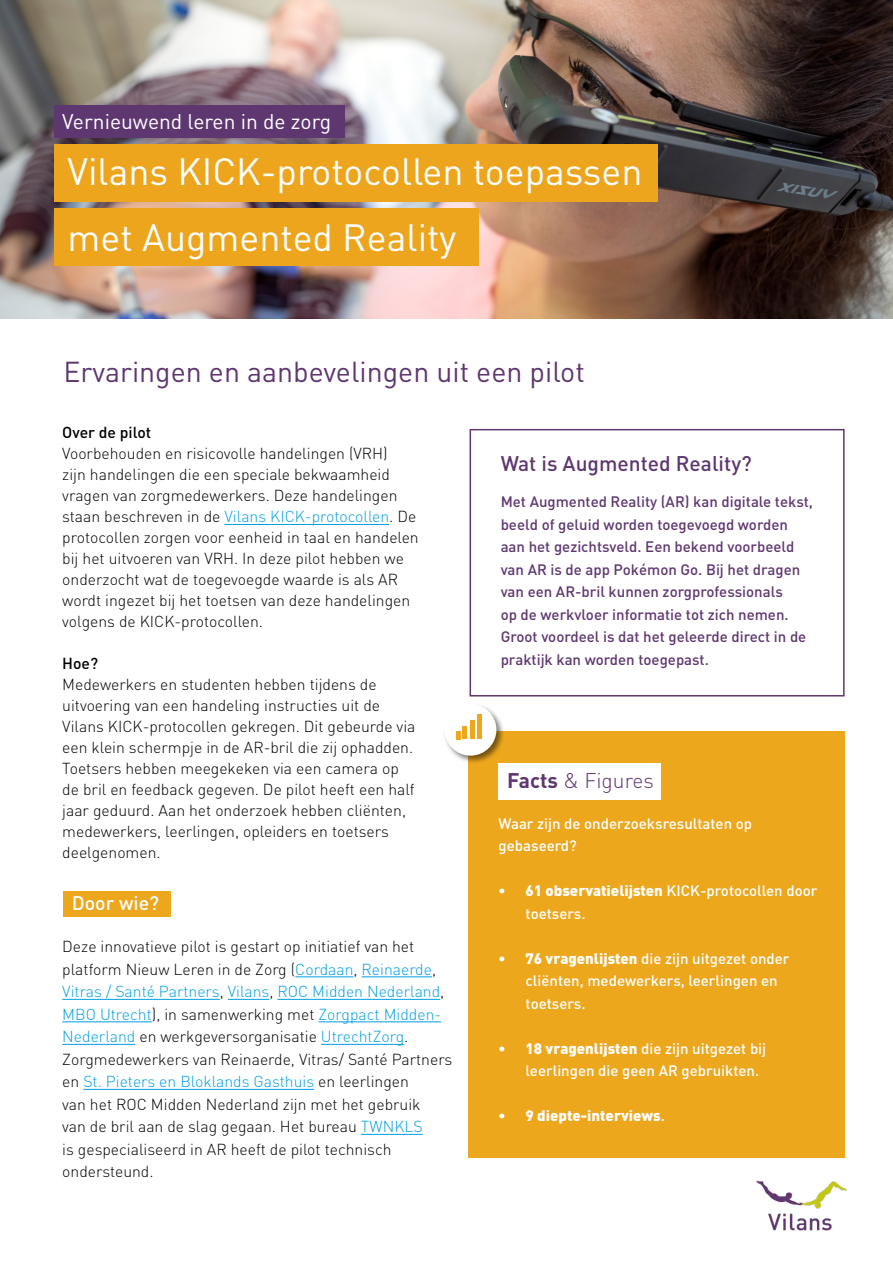
<style>
.page{position:relative;width:893px;height:1263px;background:#fff}
.page>*{position:absolute;margin:0;border:0;box-sizing:border-box;transform-origin:0 0}
.t1{font:37.5px/66px "DIN Pro";color:#fff}
.t2{font:28.5px "DIN Pro";color:#5f3770}
.t3{font:21px "DIN Pro";color:#fff}
.t4{font:500 21px "DIN Pro";color:#5f3770}
.t5{font:300 21px "DIN Pro";color:#5f3770}
.t6{font:500 19.5px "DIN Pro";color:#fff}
.t7{font:300 15.75px/21px "DIN Pro";color:#000}
.t8{font:300 15.75px/22.5px "DIN Pro";color:#010202}
.t9{font:500 15.75px "DIN Pro";color:#000}
.t10{font:500 15px/22.5px "DIN Pro";color:#5f3770}
.t11{font:500 15px/22.5px "DIN Pro";color:#fff}
.t12{font:900 15px "DIN Pro";color:#fff}
.s1{color:#009fe3}
.s2{color:#000}
.s3{font-weight:700}
.s4{font-weight:900}
.s5{font-weight:500}
</style>
<div class="page">
<img style="left:0;top:0;width:893px;height:319px">
<div style="left:54px;top:145px;width:603px;height:57px;background:#eca51d"></div>
<div style="left:54px;top:208px;width:424px;height:58px;background:#eca51d"></div>
<hr style="left:225px;top:524px;width:164px;height:1px;background:#009fe3">
<div style="left:54px;top:105px;width:290px;height:33px;background:#5f3770"></div>
<hr style="left:295px;top:976px;width:58px;height:1px;background:#009fe3">
<hr style="left:362px;top:976px;width:70px;height:1px;background:#009fe3">
<hr style="left:62px;top:999px;width:158px;height:1px;background:#009fe3">
<hr style="left:228px;top:999px;width:41px;height:1px;background:#009fe3">
<hr style="left:277px;top:999px;width:163px;height:1px;background:#009fe3">
<hr style="left:62px;top:1021px;width:90px;height:1px;background:#009fe3">
<hr style="left:318px;top:1021px;width:123px;height:1px;background:#009fe3">
<hr style="left:62px;top:1044px;width:73px;height:1px;background:#009fe3">
<hr style="left:321px;top:1044px;width:83px;height:1px;background:#009fe3">
<hr style="left:83px;top:1089px;width:231px;height:1px;background:#009fe3">
<hr style="left:361px;top:1134px;width:62px;height:1px;background:#009fe3">
<div style="left:470px;top:429px;width:375px;height:267px;border:2px solid #5f3770"></div>
<div style="left:468px;top:732px;width:377px;height:426px;background:#eca71c"></div>
<div style="left:499px;top:763px;width:162px;height:36px;background:#fff"></div>
<img style="left:756px;top:1180px;width:91px;height:51px">
<div style="left:443px;top:702px;width:62px;height:62px;background:#000;opacity:.5"></div>
<div style="left:445px;top:704px;width:51px;height:52px;background:#fff;border-radius:50%"></div>
<svg style="left:456px;top:731px;width:4px;height:8px"></svg>
<hr style="left:463px;top:726px;width:4px;height:13px;background:#eca71c">
<hr style="left:470px;top:721px;width:4px;height:18px;background:#eca71c">
<hr style="left:477px;top:715px;width:4px;height:24px;background:#eca71c">
<div style="left:63px;top:891px;width:108px;height:25px;background:#eca71c"></div>
<h3 class="t3" style="left:62px;top:107px;width:270px">Vernieuwend leren in de zorg</h3>
<h1 class="t1" style="left:68px;top:136px;width:576px">Vilans KICK-protocollen toepassen met Augmented Reality</h1>
<h2 class="t2" style="left:63px;top:352px;width:523px">Ervaringen en aanbevelingen uit een pilot</h2>
<p class="t9" style="left:62px;top:422px;width:90px">Over de pilot</p>
<p class="t7" style="left:62px;top:442px;width:358px">Voorbehouden en risicovolle handelingen (VRH)<br>zijn handelingen die een speciale bekwaamheid vragen van zorgmedewerkers. Deze handelingen staan beschreven in de <span class="s1">Vilans KICK-protocollen</span>. De protocollen zorgen voor eenheid in taal en handelen bij het uitvoeren van VRH. In deze pilot hebben we onderzocht wat de toegevoegde waarde is als AR wordt ingezet bij het toetsen van deze handelingen volgens de KICK-protocollen.</p>
<p class="t9" style="left:62px;top:653px;width:37px">Hoe?</p>
<p class="t7" style="left:62px;top:673px;width:355px">Medewerkers en studenten hebben tijdens de uitvoering van een handeling instructies uit de Vilans KICK-protocollen gekregen. Dit gebeurde via een klein schermpje in de AR-bril die zij ophadden.<br>Toetsers hebben meegekeken via een camera op de bril en feedback gegeven. De pilot heeft een half jaar geduurd. Aan het onderzoek hebben cliënten, medewerkers, leerlingen, opleiders en toetsers deelgenomen.</p>
<p class="t6" style="left:72px;top:889px;width:89px">Door wie?</p>
<p class="t8" style="left:62px;top:935px;width:392px">Deze innovatieve pilot is gestart op initiatief van het platform Nieuw Leren in de Zorg (<span class="s1">Cordaan</span>, <span class="s1">Reinaerde</span>, <span class="s1">Vitras / Santé Partners</span>, <span class="s1">Vilans</span>, <span class="s1">ROC Midden Nederland</span>, <span class="s1">MBO Utrecht</span>), in samenwerking met <span class="s1">Zorgpact Midden-Nederland</span> en werkgeversorganisatie <span class="s1">UtrechtZorg</span>.<br>Zorgmedewerkers van Reinaerde, Vitras/ Santé Partners en <span class="s1">St. Pieters en Bloklands Gasthuis</span> en leerlingen<br>van het ROC Midden Nederland zijn met het gebruik<br>van de bril aan de slag gegaan. Het bureau <span class="s1">TWNKLS<br></span>is gespecialiseerd in AR heeft de pilot technisch ondersteund<span class="s2">.</span></p>
<h3 class="t4" style="left:501px;top:449px;width:253px">Wat is Augmented Reality?</h3>
<p class="t10" style="left:501px;top:490px;width:314px">Met Augmented Reality (AR) kan digitale tekst, beeld of geluid worden toegevoegd worden aan het gezichtsveld. Een bekend voorbeeld van AR is de app Pokémon Go. Bij het dragen van een AR-bril kunnen zorgprofessionals<br>op de werkvloer informatie tot zich nemen.<br>Groot voordeel is dat het geleerde direct in de praktijk kan worden toegepast.</p>
<h3 class="t5" style="left:507px;top:766px;width:148px"><span class="s3">Facts</span> &amp; Figures</h3>
<p class="t11" style="left:499px;top:811px;width:255px">Waar zijn de onderzoeksresultaten op gebaseerd?</p>
<p class="t11" style="left:526px;top:879px;width:293px;text-indent:-27px"><span class="s4">• 61 observatielijsten</span> KICK-protocollen door toetsers.</p>
<p class="t11" style="left:526px;top:946px;width:265px;text-indent:-27px"><span class="s4">• 76 vragenlijsten</span> die zijn uitgezet onder cliënten, medewerkers, leerlingen en toetsers.</p>
<p class="t11" style="left:526px;top:1036px;width:242px;text-indent:-27px"><span class="s4">• 18 vragenlijsten</span> die zijn uitgezet bij leerlingen die geen AR gebruikten.</p>
<p class="t12" style="left:499px;top:1105px;width:168px">• 9 diepte-interviews<span class="s5">.</span></p>
</div>
